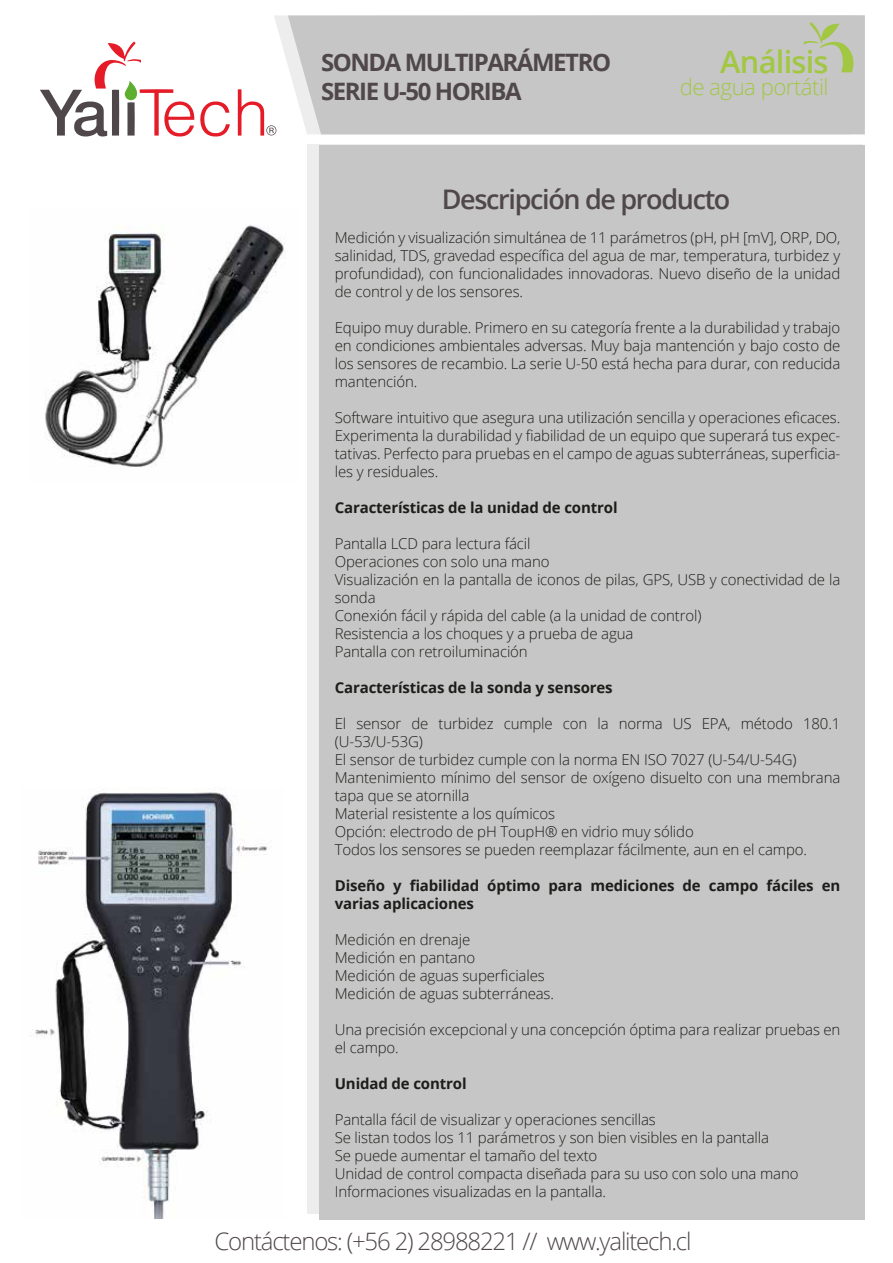
<style>
.page{position:relative;width:893px;height:1263px;background:#fff}
.page>*{position:absolute;margin:0;border:0;box-sizing:border-box;transform-origin:0 0}
.t1{font:600 30.9px "Open Sans";letter-spacing:-.025em;color:#a2c743}
.t2{font:600 27px "Open Sans";letter-spacing:-.05em;color:#4f4749}
.t3{font:300 24px "Open Sans";letter-spacing:-.05em;color:#4f4749}
.t4{font:700 24px/28.8px "Open Sans";letter-spacing:-.06em;color:#4f4749}
.t5{font:300 22.35px "Open Sans";letter-spacing:-.025em;color:#a2c743}
.t6{font:300 15px/18px "Open Sans";letter-spacing:-.01em;color:#1d1d1b}
.t7{font:700 15px/18px "Open Sans";letter-spacing:-.01em;color:#1d1d1b}
</style>
<div class="page">
<svg style="left:274px;top:15px;width:14px;height:117px"></svg>
<div style="left:288px;top:15px;width:577px;height:119px;background:#c6c6c6"></div>
<svg style="left:200px;top:101px;width:30px;height:36px"></svg>
<svg style="left:40px;top:42px;width:154px;height:95px"></svg>
<svg style="left:238px;top:89px;width:38px;height:47px"></svg>
<svg style="left:804px;top:22px;width:50px;height:50px;background:#bec6a9"></svg>
<div style="left:307px;top:144px;width:555px;height:1069px;background:#ededed"></div>
<div style="left:319px;top:145px;width:545px;height:1074px;background:#c6c6c6"></div>
<img style="left:45px;top:225px;width:241px;height:242px">
<img style="left:35px;top:792px;width:232px;height:426px">
<h3 class="t4" style="left:321px;top:47px;width:292px">SONDA MULTIPARÁMETRO<br>SERIE U-50 HORIBA</h3>
<h1 class="t1" style="left:720px;top:40px;width:110px">Análisis</h1>
<h3 class="t5" style="left:680px;top:72px;width:150px">de agua portátil</h3>
<h2 class="t2" style="left:442px;top:180px;width:290px">Descripción de producto</h2>
<p class="t6" style="left:335px;top:228px;width:507px;text-align:justify">Medición y visualización simultánea de 11 parámetros (pH, pH [mV], ORP, DO, salinidad, TDS, gravedad específica del agua de mar, temperatura, turbidez y profundidad), con funcionalidades innovadoras. Nuevo diseño de la unidad de control y de los sensores.</p>
<p class="t6" style="left:335px;top:318px;width:507px;text-align:justify">Equipo muy durable. Primero en su categoría frente a la durabilidad y trabajo en condiciones ambientales adversas. Muy baja mantención y bajo costo de los sensores de recambio. La serie U-50 está hecha para durar, con reducida mantención.</p>
<p class="t6" style="left:335px;top:408px;width:507px;text-align:justify">Software intuitivo que asegura una utilización sencilla y operaciones eficaces.<br>Experimenta la durabilidad y fiabilidad de un equipo que superará tus expec&shy;tativas. Perfecto para pruebas en el campo de aguas subterráneas, superficia&shy;les y residuales.</p>
<p class="t7" style="left:335px;top:498px;width:284px">Características de la unidad de control</p>
<p class="t6" style="left:335px;top:534px;width:507px">Pantalla LCD para lectura fácil<br>Operaciones con solo una mano<br>Visualización en la pantalla de iconos de pilas, GPS, USB y conectividad de la sonda<br>Conexión fácil y rápida del cable (a la unidad de control)<br>Resistencia a los choques y a prueba de agua<br>Pantalla con retroiluminación</p>
<p class="t7" style="left:335px;top:678px;width:279px">Características de la sonda y sensores</p>
<p class="t6" style="left:335px;top:714px;width:507px">El sensor de turbidez cumple con la norma US EPA, método 180.1 (U-53/U-53G)<br>El sensor de turbidez cumple con la norma EN ISO 7027 (U-54/U-54G)<br>Mantenimiento mínimo del sensor de oxígeno disuelto con una membrana tapa que se atornilla<br>Material resistente a los químicos<br>Opción: electrodo de pH ToupH® en vidrio muy sólido<br>Todos los sensores se pueden reemplazar fácilmente, aun en el campo.</p>
<p class="t7" style="left:335px;top:876px;width:507px">Diseño y fiabilidad óptimo para mediciones de campo fáciles en varias aplicaciones</p>
<p class="t6" style="left:335px;top:930px;width:221px">Medición en drenaje<br>Medición en pantano<br>Medición de aguas superficiales<br>Medición de aguas subterráneas.</p>
<p class="t6" style="left:335px;top:1020px;width:507px">Una precisión excepcional y una concepción óptima para realizar pruebas en el campo.</p>
<p class="t7" style="left:335px;top:1074px;width:133px">Unidad de control</p>
<p class="t6" style="left:335px;top:1110px;width:465px">Pantalla fácil de visualizar y operaciones sencillas<br>Se listan todos los 11 parámetros y son bien visibles en la pantalla<br>Se puede aumentar el tamaño del texto<br>Unidad de control compacta diseñada para su uso con solo una mano Informaciones visualizadas en la pantalla.</p>
<h3 class="t3" style="left:215px;top:1224px;width:479px">Contáctenos: (+56 2) 28988221 // www.yalitech.cl</h3>
</div>
